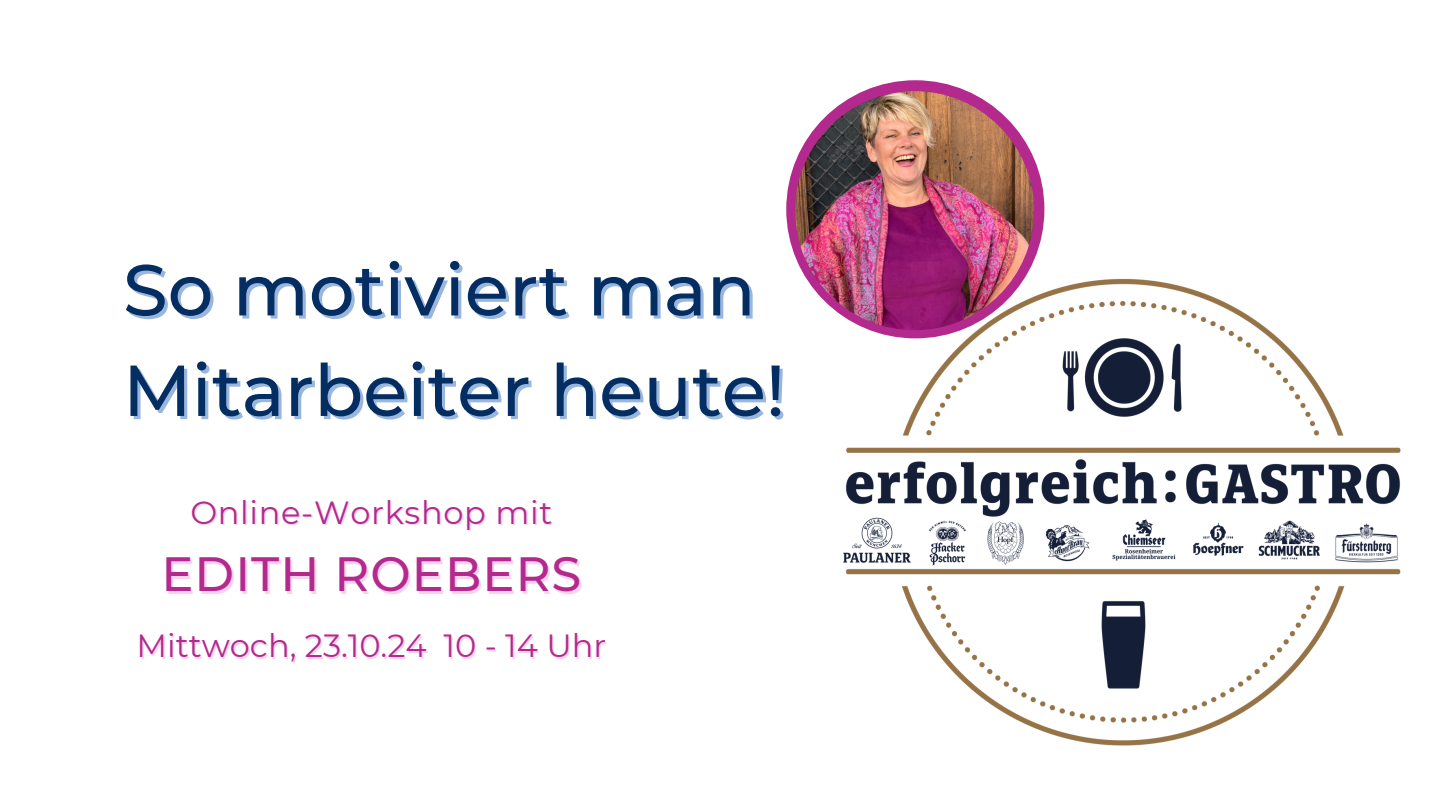
<style>
.page{position:relative;width:1440px;height:810px;background:#fff}
.page>*{position:absolute;margin:0;border:0;box-sizing:border-box;transform-origin:0 0}
.t1{font:500 72px "Montserrat";color:#042d62}
.t2{font:500 48px "Montserrat";letter-spacing:.02em;color:#b3298d}
.t3{font:32px "Montserrat";letter-spacing:.01em;color:#b3298d}
</style>
<div class="page">
<div style="left:786px;top:80px;width:258px;height:258px;background:#b3298d;border-radius:50%"></div>
<img style="left:795px;top:91px;width:239px;height:239px;border-radius:50%">
<img style="left:838px;top:273px;width:563px;height:473px">
<p class="t1" style="left:123px;top:246px;width:634px">So motiviert man</p>
<p class="t1" style="left:123px;top:346px;width:664px">Mitarbeiter heute!</p>
<p class="t3" style="left:190px;top:493px;width:364px">Online-Workshop mit</p>
<h2 class="t2" style="left:161px;top:545px;width:421px">EDITH ROEBERS</h2>
<h2 class="t3" style="left:137px;top:626px;width:471px">Mittwoch, 23.10.24 10 - 14 Uhr</h2>
</div>
